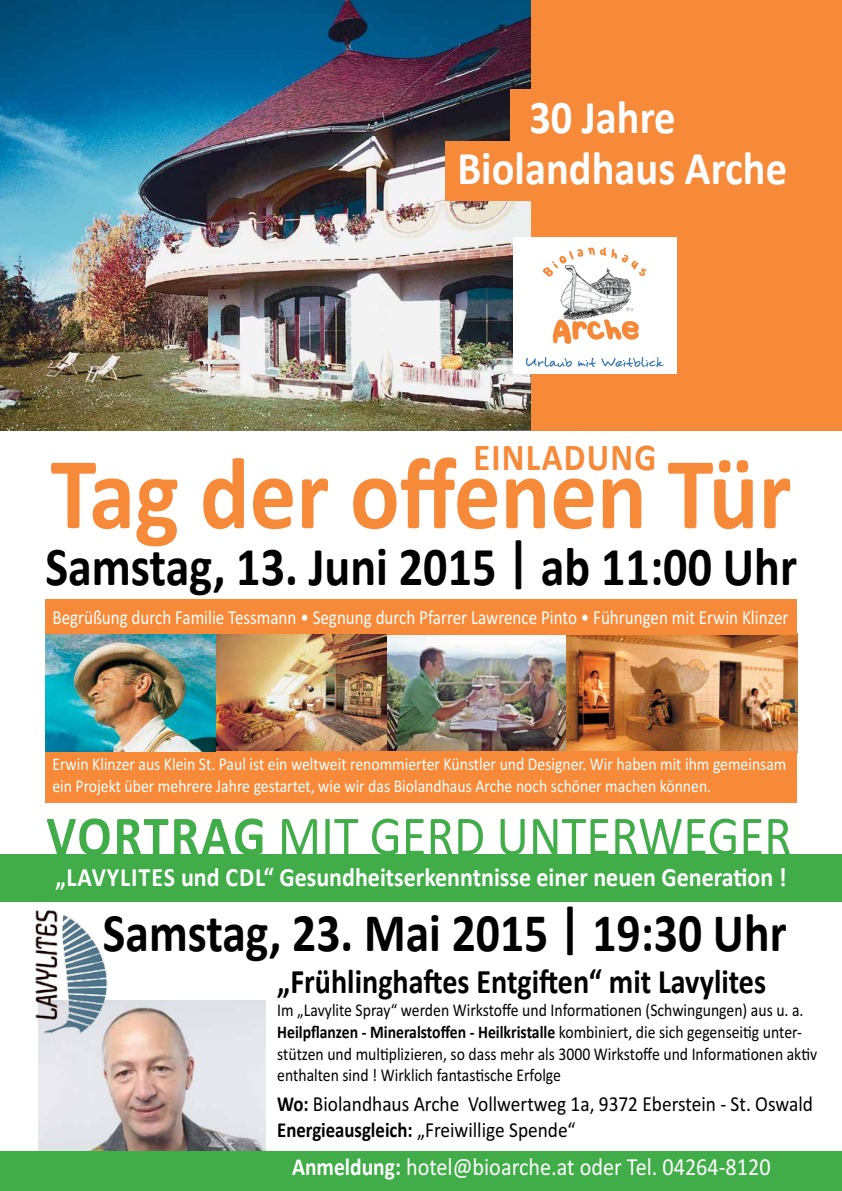
<style>
.page{position:relative;width:842px;height:1191px;background:#fff}
.page>*{position:absolute;margin:0;border:0;box-sizing:border-box;transform-origin:0 0}
.t1{font:700 103.1px "Calibri";color:#f68a39;scale:.9 1}
.t2{font:56.3px "Calibri";color:#41ad49;scale:.9 1}
.t3{font:700 55.2px "Calibri";color:#000;scale:.87 1}
.t4{font:700 54.7px "Calibri";color:#000;scale:.87 1}
.t5{font:700 47.2px "Calibri";color:#fff;scale:.9 1}
.t6{font:700 38.3px "Calibri";letter-spacing:.035em;color:#f68a39;scale:.9 1}
.t7{font:700 34.6px "Calibri";color:#000;scale:.87 1}
.t8{font:700 26.6px "Calibri";color:#fff;scale:.9 1}
.t9{font:24.7px "Calibri";color:#fff;scale:.9 1}
.t10{font:21.5px/25.8px "Calibri";color:#000;scale:.9 1}
.t11{font:20px "Calibri";color:#fff;scale:.85 1}
.t12{font:18px/21.6px "Calibri";color:#000;scale:.87 1}
.t13{font:18px/21.6px "Calibri";color:#fff;scale:.87 1}
.s1{font-weight:700}
</style>
<div class="page">
<img style="left:0;top:0;width:531px;height:430px">
<img style="left:387px;top:635px;width:180px;height:116px">
<div style="left:531px;top:0;width:311px;height:430px;background:#f68a39"></div>
<img style="left:567px;top:635px;width:230px;height:116px">
<div style="left:514px;top:237px;width:163px;height:137px;background:#fff"></div>
<svg style="left:543px;top:247px;width:103px;height:30px"></svg>
<svg style="left:553px;top:324px;width:86px;height:20px"></svg>
<img style="left:553px;top:261px;width:85px;height:63px">
<svg style="left:526px;top:357px;width:138px;height:10px"></svg>
<div style="left:510px;top:89px;width:230px;height:70px;background:#f68a39"></div>
<div style="left:445px;top:141px;width:397px;height:59px;background:#f68a39"></div>
<div style="left:45px;top:599px;width:752px;height:36px;background:#f68a39"></div>
<div style="left:0;top:854px;width:842px;height:47px;background:#41ad49"></div>
<img style="left:38px;top:1000px;width:227px;height:151px">
<div style="left:0;top:1151px;width:842px;height:40px;background:#41ad49"></div>
<img style="left:9px;top:901px;width:125px;height:139px">
<img style="left:215px;top:634px;width:172px;height:117px">
<div style="left:45px;top:751px;width:752px;height:51px;background:#f68a39"></div>
<img style="left:45px;top:634px;width:170px;height:117px">
<h3 class="t5" style="left:529px;top:88px;width:164px">30 Jahre</h3>
<h3 class="t5" style="left:457px;top:139px;width:368px">Biolandhaus Arche</h3>
<h3 class="t6" style="left:473px;top:433px;width:205px">Einladung</h3>
<h1 class="t1" style="left:51px;top:430px;width:825px">Tag der offenen Tür</h1>
<h3 class="t3" style="left:45px;top:532px;width:866px">Samstag, 13. Juni 2015 | ab 11:00 Uhr</h3>
<p class="t11" style="left:52px;top:605px;width:867px">Begrüßung durch Familie Tessmann • Segnung durch Pfarrer Lawrence Pinto • Führungen mit Erwin Klinzer</p>
<p class="t13" style="left:52px;top:753px;width:845px">Erwin Klinzer aus Klein St. Paul ist ein weltweit renommierter Künstler und Designer. Wir haben mit ihm gemeinsam ein Projekt über mehrere Jahre gestartet, wie wir das Biolandhaus Arche noch schöner machen können.</p>
<h2 class="t2" style="left:46px;top:802px;width:830px"><span class="s1">Vortrag</span> mit Gerd Unterweger</h2>
<h3 class="t8" style="left:55px;top:861px;width:814px">„lavylites und cdl“ Gesundheitserkenntnisse einer neuen Generation !</h3>
<h3 class="t4" style="left:103px;top:898px;width:787px">Samstag, 23. Mai 2015 | 19:30 Uhr</h3>
<h3 class="t7" style="left:277px;top:960px;width:563px">„Frühlinghaftes Entgiften“ mit Lavylites</h3>
<p class="t12" style="left:277px;top:999px;width:622px">I m „Lavylite Spray“ werden Wirkstoffe und I nformationen (Schwingungen) aus u. a.<br><span class="s1">Heilpflanzen - Mineralstoffen - Heilkristalle</span> kombiniert, die sich gegenseitig unter&shy;stützen und multiplizieren, so dass mehr als 3000 Wirkstoffe und I nformationen aktiv enthalten sind ! Wirklich fantastische Erfolge</p>
<p class="t10" style="left:277px;top:1090px;width:597px"><span class="s1">Wo:</span> Biolandhaus Arche Vollwertweg 1a, 9372 Eberstein - St. Oswald<br><span class="s1">Energieausgleich:</span> „Freiwillige Spende“</p>
<h3 class="t9" style="left:292px;top:1152px;width:533px"><span class="s1">Anmeldung:</span> hotel@bioarche.at oder Tel. 04264-8120</h3>
</div>
